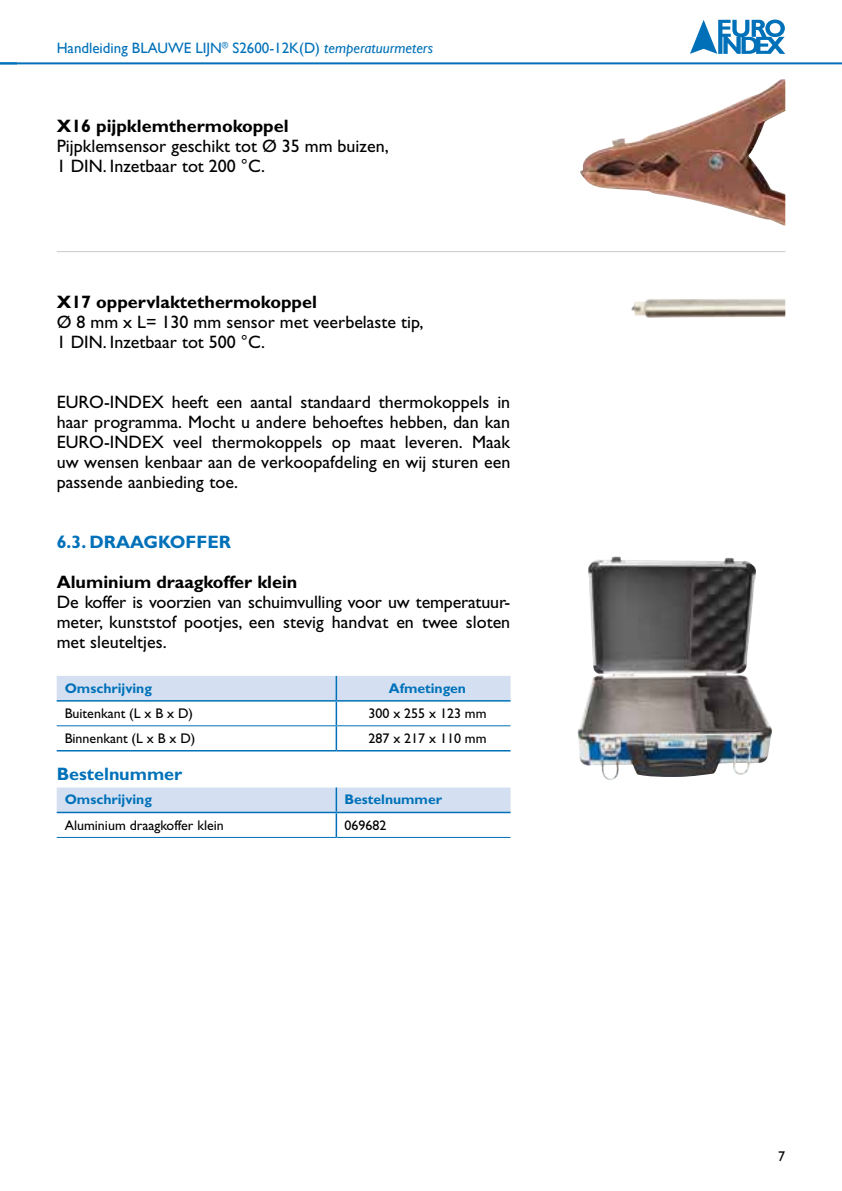
<style>
.page{position:relative;width:842px;height:1191px;background:#fff}
.page>*{position:absolute;margin:0;border:0;box-sizing:border-box;transform-origin:0 0}
.t1{font:18px/20px "Gill Sans Std";color:#000}
.t2{font:700 18px "Gill Sans Std";color:#000}
.t3{font:700 18px "Gill Sans Std";color:#0071b9}
.t4{font:15px "Gill Sans";color:#0071b9}
.t5{font:14px "Gill Sans Std";color:#000}
.t6{font:700 14px "Gill Sans Std";color:#0071b9}
.t7{font:14px "Gill Sans";color:#000}
.s1{font-style:italic}
</style>
<div class="page">
<hr style="left:0;top:62px;width:842px;height:2px;background:#0071b9">
<svg style="left:690px;top:20px;width:95px;height:34px"></svg>
<svg style="left:0;top:62px;width:17px;height:1px"></svg>
<svg style="left:57px;top:676px;width:454px;height:74px"></svg>
<hr style="left:57px;top:750px;width:279px;height:1px;background:#0071b9">
<hr style="left:336px;top:750px;width:175px;height:1px;background:#0071b9">
<hr style="left:57px;top:725px;width:279px;height:1px;background:#0071b9">
<hr style="left:336px;top:725px;width:175px;height:1px;background:#0071b9">
<svg style="left:57px;top:787px;width:454px;height:50px"></svg>
<hr style="left:57px;top:811px;width:279px;height:2px;background:#0071b9">
<hr style="left:336px;top:811px;width:175px;height:2px;background:#0071b9">
<hr style="left:57px;top:837px;width:279px;height:1px;background:#0071b9">
<hr style="left:336px;top:837px;width:175px;height:1px;background:#0071b9">
<hr style="left:57px;top:251px;width:728px;height:1px;background:#c6c7c8">
<img style="left:631px;top:299px;width:154px;height:19px">
<img style="left:580px;top:79px;width:205px;height:146px">
<img style="left:577px;top:556px;width:196px;height:224px">
<p class="t4" style="left:57px;top:39px;width:378px">Handleiding BLAUWE LIJN<sup>®</sup> S2600-12K(D) <span class="s1">temperatuurmeters</span></p>
<p class="t2" style="left:57px;top:115px;width:233px">X16 pijpklemthermokoppel</p>
<p class="t1" style="left:57px;top:136px;width:333px">Pijpklemsensor geschikt tot Ø 35 mm buizen,<br>1 DIN. Inzetbaar tot 200 °C.</p>
<p class="t2" style="left:57px;top:291px;width:262px">X17 oppervlaktethermokoppel</p>
<p class="t1" style="left:57px;top:312px;width:368px">Ø 8 mm x L= 130 mm sensor met veerbelaste tip,<br>1 DIN. Inzetbaar tot 500 °C.</p>
<p class="t1" style="left:57px;top:392px;width:455px;text-align:justify">EURO-INDEX heeft een aantal standaard thermokoppels in haar programma. Mocht u andere behoeftes hebben, dan kan EURO-INDEX veel thermokoppels op maat leveren. Maak uw wensen kenbaar aan de verkoopafdeling en wij sturen een passende aanbieding toe.</p>
<p class="t3" style="left:57px;top:531px;width:176px">6.3. DRAAGKOFFER</p>
<p class="t2" style="left:57px;top:571px;width:242px">Aluminium draagkoffer klein</p>
<p class="t1" style="left:57px;top:592px;width:455px;text-align:justify">De koffer is voorzien van schuimvulling voor uw temperatuur&shy;meter, kunststof pootjes, een stevig handvat en twee sloten met sleuteltjes.</p>
<p class="t6" style="left:65px;top:680px;width:89px">Omschrijving</p>
<p class="t6" style="left:389px;top:680px;width:79px">Afmetingen</p>
<p class="t5" style="left:65px;top:705px;width:130px">Buitenkant (L x B x D)</p>
<p class="t5" style="left:368px;top:705px;width:120px">300 x 255 x 123 mm</p>
<p class="t5" style="left:65px;top:730px;width:132px">Binnenkant (L x B x D)</p>
<p class="t5" style="left:368px;top:730px;width:120px">287 x 217 x 110 mm</p>
<p class="t3" style="left:57px;top:763px;width:127px">Bestelnummer</p>
<p class="t6" style="left:65px;top:791px;width:89px">Omschrijving</p>
<p class="t6" style="left:344px;top:791px;width:99px">Bestelnummer</p>
<p class="t5" style="left:65px;top:817px;width:161px">Aluminium draagkoffer klein</p>
<p class="t5" style="left:344px;top:817px;width:43px">069682</p>
<p class="t7" style="left:778px;top:1148px;width:8px">7</p>
</div>
